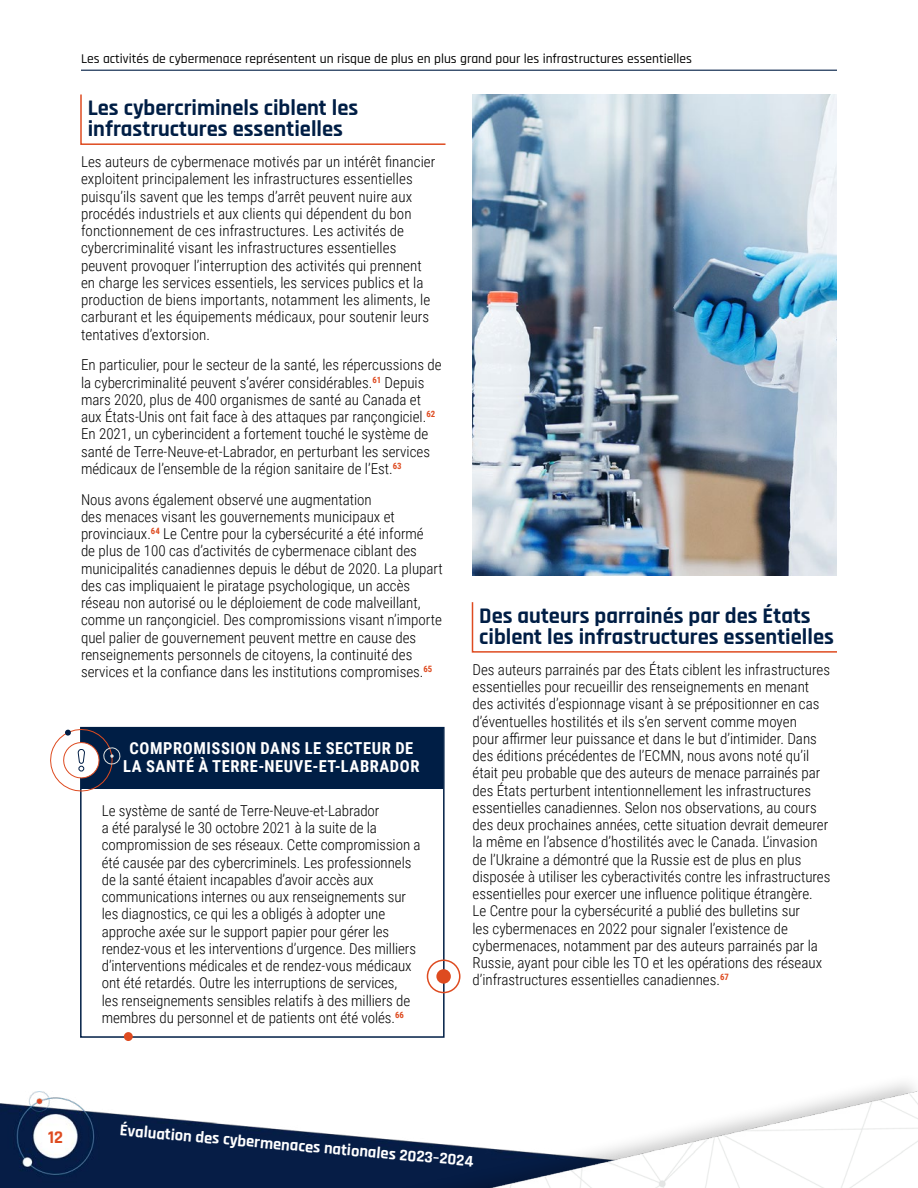
<style>
.page{position:relative;width:918px;height:1188px;background:#fff}
.page>*{position:absolute;margin:0;border:0;box-sizing:border-box;transform-origin:0 0}
.t1{font:700 22.5px/21px "Rajdhani";color:#001e45}
.t2{font:700 18px "Rajdhani";color:#de4b20}
.text_box_titles{font:700 16.5px/17.2px "Roboto Condensed";letter-spacing:.035em;color:#fff;text-align:center}
.t3{font:700 16.5px "Rajdhani";color:#fff}
.Text_reg{font:300 15px/17.2px "Roboto Condensed";color:#000}
.t4{font:500 13.5px "Rajdhani";color:#000}
</style>
<div class="page">
<svg style="left:80px;top:94px;width:366px;height:51px"></svg>
<svg style="left:471px;top:602px;width:366px;height:51px"></svg>
<img style="left:472px;top:94px;width:365px;height:481px">
<div style="left:82px;top:728px;width:361px;height:61px;background:#001e45"></div>
<div style="left:80px;top:727px;width:365px;height:311px;border:2px solid #001e45"></div>
<div style="left:427px;top:960px;width:33px;height:33px;border:2px solid #de4b20;border-radius:50%"></div>
<div style="left:436px;top:969px;width:15px;height:15px;background:#de4b20;border-radius:50%"></div>
<div style="left:124px;top:1032px;width:9px;height:9px;background:#de4b20;border-radius:50%"></div>
<svg style="left:50px;top:726px;width:71px;height:69px"></svg>
<img style="left:0;top:1091px;width:355px;height:97px">
<div style="left:355px;top:1073px;width:563px;height:115px;background:#000;opacity:.2"></div>
<img style="left:372px;top:1086px;width:546px;height:102px">
<hr style="left:81px;top:70px;width:756px;height:1px;background:#001e45">
<p class="t4" style="left:81px;top:51px;width:612px">Les activités de cybermenace représentent un risque de plus en plus grand pour les infrastructures essentielles</p>
<h1 class="t1" style="left:88px;top:98px;width:272px">Les cybercriminels ciblent les infrastructures essentielles</h1>
<p class="Text_reg" style="left:81px;top:153px;width:356px">Les auteurs de cybermenace motivés par un intérêt financier exploitent principalement les infrastructures essentielles puisqu’ils savent que les temps d’arrêt peuvent nuire aux procédés industriels et aux clients qui dépendent du bon fonctionnement de ces infrastructures. Les activités de cybercriminalité visant les infrastructures essentielles peuvent provoquer l’interruption des activités qui prennent en charge les services essentiels, les services publics et la production de biens importants, notamment les aliments, le carburant et les équipements médicaux, pour soutenir leurs tentatives d’extorsion.</p>
<p class="Text_reg" style="left:81px;top:356px;width:362px">En particulier, pour le secteur de la santé, les répercussions de la cybercriminalité peuvent s’avérer considérables.<sup>61</sup> Depuis mars 2020, plus de 400 organismes de santé au Canada et aux États-Unis ont fait face à des attaques par rançongiciel.<sup>62<br></sup>En 2021, un cyberincident a fortement touché le système de santé de Terre-Neuve-et-Labrador, en perturbant les services médicaux de l’ensemble de la région sanitaire de l’Est.<sup>63</sup></p>
<p class="Text_reg" style="left:81px;top:490px;width:363px">Nous avons également observé une augmentation<br>des menaces visant les gouvernements municipaux et provinciaux.<sup>64</sup> Le Centre pour la cybersécurité a été informé<br>de plus de 100 cas d’activités de cybermenace ciblant des municipalités canadiennes depuis le début de 2020. La plupart des cas impliquaient le piratage psychologique, un accès réseau non autorisé ou le déploiement de code malveillant, comme un rançongiciel. Des compromissions visant n’importe quel palier de gouvernement peuvent mettre en cause des renseignements personnels de citoyens, la continuité des services et la confiance dans les institutions compromises.<sup>65</sup><sup>66</sup></p>
<p class="text_box_titles" style="left:123px;top:739px;width:298px">COMPROMISSION DANS LE SECTEUR DE<br>LA SANTÉ À TERRE-NEUVE-ET-LABRADOR</p>
<p class="Text_reg" style="left:102px;top:801px;width:320px">Le système de santé de Terre-Neuve-et-Labrador<br>a été paralysé le 30 octobre 2021 à la suite de la compromission de ses réseaux. Cette compromission a été causée par des cybercriminels. Les professionnels de la santé étaient incapables d’avoir accès aux communications internes ou aux renseignements sur les diagnostics, ce qui les a obligés à adopter une approche axée sur le support papier pour gérer les rendez-vous et les interventions d’urgence. Des milliers d’interventions médicales et de rendez-vous médicaux ont été retardés. Outre les interruptions de services,<br>les renseignements sensibles relatifs à des milliers de membres du personnel et de patients ont été volés.<sup>66</sup></p>
<h1 class="t1" style="left:479px;top:606px;width:356px">Des auteurs parrainés par des États ciblent les infrastructures essentielles</h1>
<p class="Text_reg" style="left:472px;top:660px;width:360px">Des auteurs parrainés par des États ciblent les infrastructures essentielles pour recueillir des renseignements en menant des activités d’espionnage visant à se prépositionner en cas d’éventuelles hostilités et ils s’en servent comme moyen<br>pour affirmer leur puissance et dans le but d’intimider. Dans des éditions précédentes de l’ECMN, nous avons noté qu’il était peu probable que des auteurs de menace parrainés par des États perturbent intentionnellement les infrastructures essentielles canadiennes. Selon nos observations, au cours des deux prochaines années, cette situation devrait demeurer la même en l’absence d’hostilités avec le Canada. L’invasion de l’Ukraine a démontré que la Russie est de plus en plus disposée à utiliser les cyberactivités contre les infrastructures essentielles pour exercer une influence politique étrangère.<br>Le Centre pour la cybersécurité a publié des bulletins sur<br>les cybermenaces en 2022 pour signaler l’existence de cybermenaces, notamment par des auteurs parrainés par la Russie, ayant pour cible les TO et les opérations des réseaux d’infrastructures essentielles canadiennes.<sup>67</sup></p>
<p class="t2" style="left:48px;top:1126px;width:16px">12</p>
<p class="t3" style="left:121px;top:1120px;width:356px;rotate:5deg">Évaluation des cybermenaces nationales 2023–2024</p>
</div>
